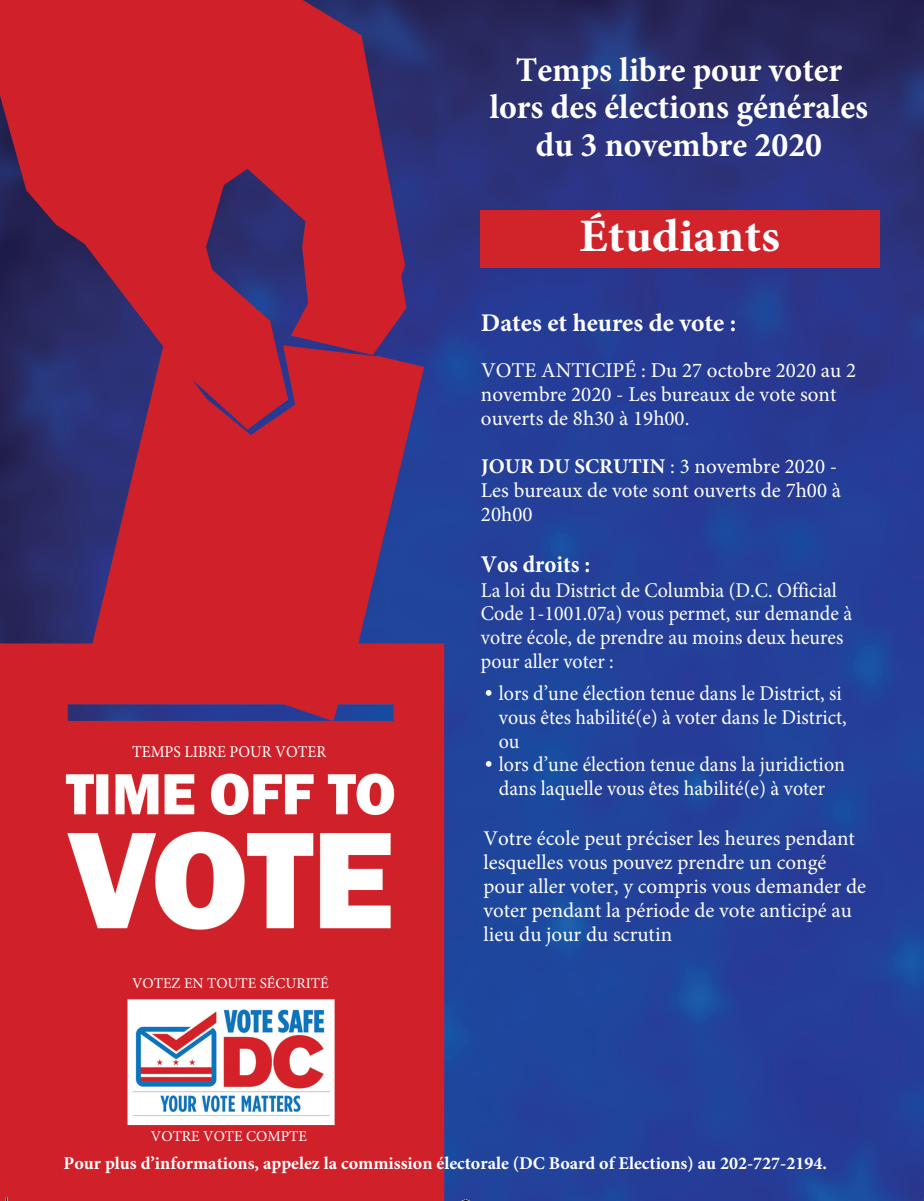
<style>
.page{position:relative;width:924px;height:1201px;background:#fff}
.page>*{position:absolute;margin:0;border:0;box-sizing:border-box;transform-origin:0 0}
.t1{font:700 46.5px "Minion Pro";color:#fff;scale:1.06 1}
.t2{font:700 34.5px/37px "Minion Pro";color:#fff;text-align:center}
.t3{font:700 25.5px "Minion Pro";color:#fff}
.t4{font:700 24px "Minion Pro";color:#fff;scale:.95 1}
.t5{font:21px/24.3px "Minion Pro";color:#fff}
.t6{font:21px/23.7px "Minion Pro";color:#fff;scale:.95 1}
.t7{font:700 18px "Minion Pro";color:#fff}
.t8{font:16.5px "Minion Pro";color:#fff;scale:.95 1}
.t9{font:15px "Minion Pro";color:#fff}
.s1{font-weight:700}
.s2{font-family:"Franklin Gothic FS";font-weight:500}
</style>
<div class="page">
<img style="left:0;top:0;width:924px;height:1200px">
<div style="left:480px;top:210px;width:400px;height:57px;background:#d1232a"></div>
<svg style="left:0;top:1196px;width:8px;height:5px"></svg>
<svg style="left:457px;top:1198px;width:17px;height:3px"></svg>
<h2 class="t2" style="left:490px;top:51px;width:380px">Temps libre pour voter lors des élections générales du 3 novembre 2020</h2>
<p class="t8" style="left:132px;top:740px;width:206px">TEMPS LIBRE POUR VOTER</p>
<p class="t9" style="left:132px;top:973px;width:198px">VOTEZ EN TOUTE SÉCURITÉ</p>
<p class="t9" style="left:151px;top:1126px;width:157px">VOTRE VOTE COMPTE</p>
<h1 class="t1" style="left:579px;top:204px;width:191px">Étudiants</h1>
<p class="t3" style="left:481px;top:305px;width:257px">Dates et heures de vote :</p>
<p class="t5" style="left:481px;top:358px;width:377px">VOTE ANTICIPÉ : Du 27 octobre 2020 au 2 novembre 2020 - Les bureaux de vote sont ouverts de 8h30 à 19h00.</p>
<p class="t5" style="left:481px;top:454px;width:362px"><span class="s1">JOUR DU SCRUTIN</span> : 3 novembre 2020 -<br>Les bureaux de vote sont ouverts de 7h00 à<br>20h00</p>
<p class="t4" style="left:481px;top:547px;width:117px">Vos droits :</p>
<p class="t6" style="left:481px;top:578px;width:392px">La loi du District de Columbia (D.C. Official Code 1-1001.07a) vous permet, sur demande à votre école, de prendre au moins deux heures pour aller voter :</p>
<p class="t6" style="left:499px;top:682px;width:368px;text-indent:-16px"><span class="s2">•</span> lors d’une élection tenue dans le District, si vous êtes habilité(e) à voter dans le District, ou</p>
<p class="t6" style="left:482px;top:752px;width:383px;text-align:center"><span class="s2">•</span> lors d’une élection tenue dans la juridiction dans laquelle vous êtes habilité(e) à voter</p>
<p class="t5" style="left:483px;top:826px;width:384px">Votre école peut préciser les heures pendant lesquelles vous pouvez prendre un congé pour aller voter, y compris vous demander de voter pendant la période de vote anticipé au lieu du jour du scrutin</p>
<p class="t7" style="left:64px;top:1150px;width:765px">Pour plus d’informations, appelez la commission électorale (DC Board of Elections) au 202-727-2194.</p>
</div>
